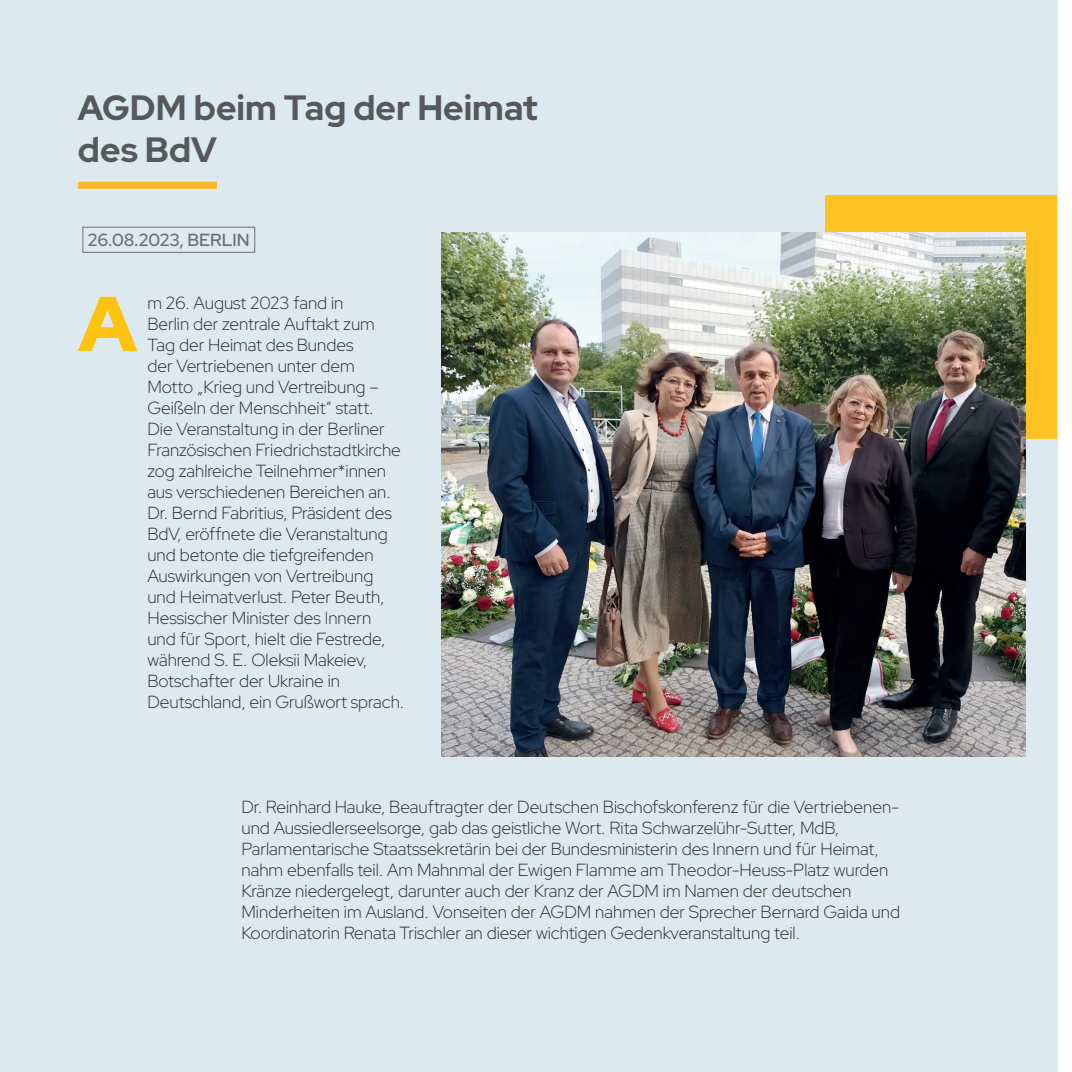
<style>
.page{position:relative;width:1072px;height:1072px;background:#fff}
.page>*{position:absolute;margin:0;border:0;box-sizing:border-box;transform-origin:0 0}
.t1{font:900 77.52px "Red Hat Display";color:#fec210}
.t2{font:700 35px/42px "Red Hat Display";color:#57585a}
.t3{font:300 17.5px/21px "Red Hat Display";color:#231f20}
.t4{font:600 17.5px "Red Hat Display";color:#6c6d70}
</style>
<div class="page">
<div style="left:0;top:0;width:1057px;height:1071px;background:#dce9ee"></div>
<div style="left:825px;top:195px;width:232px;height:244px;background:#fec224"></div>
<div style="left:78px;top:182px;width:139px;height:7px;background:#fbb828"></div>
<div style="left:83px;top:227px;width:172px;height:25px;border:1px solid #6c6d70"></div>
<img style="left:441px;top:232px;width:584px;height:524px">
<h2 class="t2" style="left:78px;top:86px;width:461px">AGDM beim Tag der Heimat des BdV</h2>
<p class="t4" style="left:88px;top:228px;width:163px">26.08.2023, BERLIN</p>
<h1 class="t1" style="left:78px;top:273px;width:60px">A</h1>
<p class="t3" style="left:147px;top:292px;width:258px">m 26. August 2023 fand in<br>Berlin der zentrale Auftakt zum<br>Tag der Heimat des Bundes<br>der Vertriebenen unter dem<br>Motto „Krieg und Vertreibung –<br>Geißeln der Menschheit“ statt.<br>Die Veranstaltung in der Berliner<br>Französischen Friedrichstadtkirche zog zahlreiche Teilnehmer*innen aus verschiedenen Bereichen an.<br>Dr. Bernd Fabritius, Präsident des<br>BdV, eröffnete die Veranstaltung und betonte die tiefgreifenden<br>Auswirkungen von Vertreibung und Heimatverlust. Peter Beuth,<br>Hessischer Minister des Innern<br>und für Sport, hielt die Festrede, während S. E. Oleksii Makeiev,<br>Botschafter der Ukraine in<br>Deutschland, ein Grußwort sprach.</p>
<p class="t3" style="left:241px;top:796px;width:660px">Dr. Reinhard Hauke, Beauftragter der Deutschen Bischofskonferenz für die Vertriebenen&shy;und Aussiedlerseelsorge, gab das geistliche Wort. Rita Schwarzelühr-Sutter, MdB, Parlamentarische Staatssekretärin bei der Bundesministerin des Innern und für Heimat, nahm ebenfalls teil. Am Mahnmal der Ewigen Flamme am Theodor-Heuss-Platz wurden Kränze niedergelegt, darunter auch der Kranz der AGDM im Namen der deutschen Minderheiten im Ausland. Vonseiten der AGDM nahmen der Sprecher Bernard Gaida und Koordinatorin Renata Trischler an dieser wichtigen Gedenkveranstaltung teil.</p>
</div>
